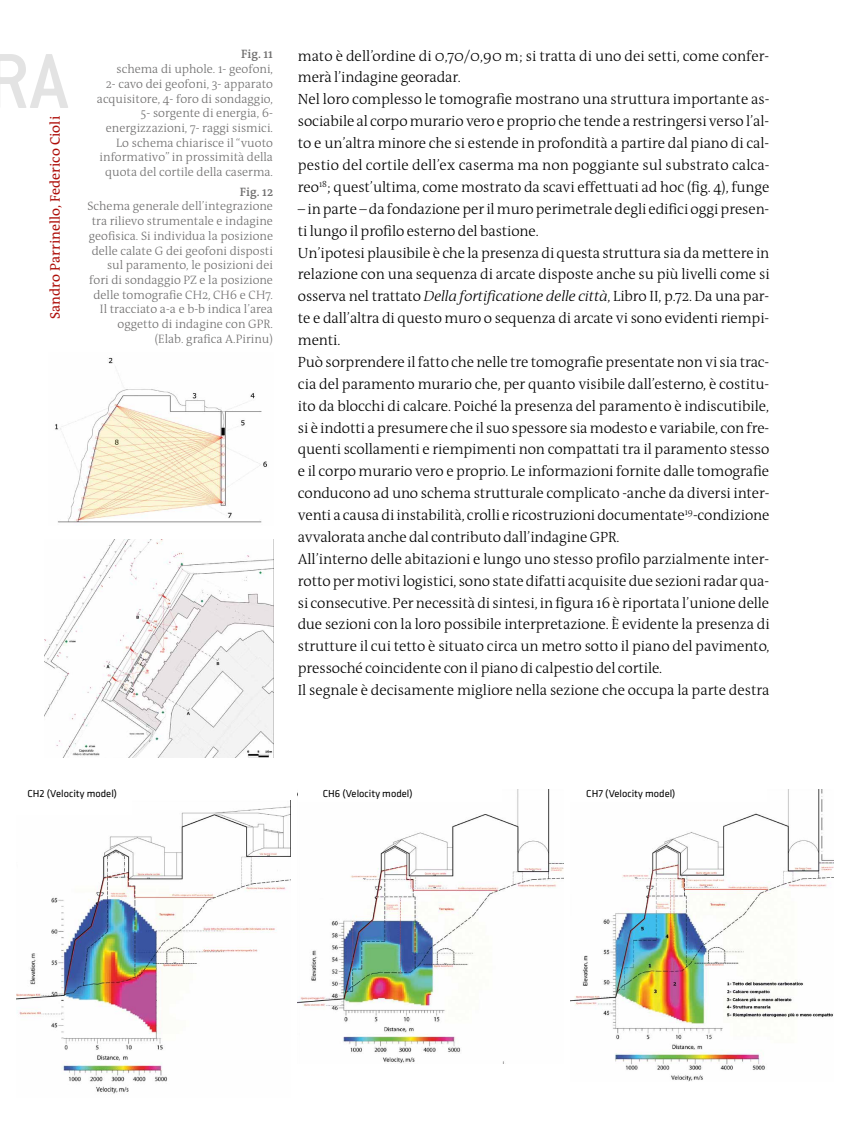
<style>
.page{position:relative;width:844px;height:1141px;background:#fff}
.page>*{position:absolute;margin:0;border:0;box-sizing:border-box;transform-origin:0 0}
.t1{font:500 85.58px "Conduit ITC";color:#e3e3e3}
.t2{font:300 14.88px/21.9px "The Antiqua B3";letter-spacing:-.01em;color:#000}
.t3{font:14px "The Antiqua B5";color:#ae0f0a}
.t4{font:300 12.25px/14.7px "The Antiqua B3";color:#706f6f;text-align:right}
.t5{font:600 12.25px "The Antiqua B6";color:#706f6f}
.t6{font:10.5px "Klavika";color:#000}
.s1{font-family:"The Antiqua B3 i";font-style:italic}
</style>
<div class="page">
<img style="left:55px;top:357px;width:212px;height:166px">
<img style="left:44px;top:540px;width:229px;height:217px">
<img style="left:16px;top:806px;width:274px;height:288px">
<div style="left:16px;top:790px;width:116px;height:25px;background:#fff"></div>
<img style="left:298px;top:790px;width:265px;height:274px">
<div style="left:298px;top:790px;width:203px;height:12px;background:#fff"></div>
<img style="left:570px;top:789px;width:263px;height:293px">
<div style="left:568px;top:790px;width:198px;height:12px;background:#fff"></div>
<h1 class="t1" style="left:-14px;top:33px;width:84px">RA</h1>
<p class="t2" style="left:298px;top:45px;width:473px">mato è dell’ordine di 0,70/0,90 m; si tratta di uno dei setti, come confer&shy;merà l’indagine georadar.<br>Nel loro complesso le tomografie mostrano una struttura importante as&shy;sociabile al corpo murario vero e proprio che tende a restringersi verso l’al&shy;to e un’altra minore che si estende in profondità a partire dal piano di cal&shy;pestio del cortile dell’ex caserma ma non poggiante sul substrato calca&shy;reo<sup>18</sup>; quest’ultima, come mostrato da scavi effettuati ad hoc (fig. 4), funge</p>
<p class="t2" style="left:298px;top:198px;width:473px">– in parte – da fondazione per il muro perimetrale degli edifici oggi presen&shy;ti lungo il profilo esterno del bastione.<br>Un’ipotesi plausibile è che la presenza di questa struttura sia da mettere in relazione con una sequenza di arcate disposte anche su più livelli come si osserva nel trattato <span class="s1">Della fortificatione delle città</span>, Libro II, p.72. Da una par&shy;te e dall’altra di questo muro o sequenza di arcate vi sono evidenti riempi&shy;menti.<br>Può sorprendere il fatto che nelle tre tomografie presentate non vi sia trac&shy;cia del paramento murario che, per quanto visibile dall’esterno, è costitu&shy;ito da blocchi di calcare. Poiché la presenza del paramento è indiscutibile, si è indotti a presumere che il suo spessore sia modesto e variabile, con fre&shy;quenti scollamenti e riempimenti non compattati tra il paramento stesso e il corpo murario vero e proprio. Le informazioni fornite dalle tomografie conducono ad uno schema strutturale complicato -anche da diversi inter&shy;venti a causa di instabilità, crolli e ricostruzioni documentate<sup>19</sup>-condizione avvalorata anche dal contributo dall’indagine GPR.<br>All’interno delle abitazioni e lungo uno stesso profilo parzialmente inter&shy;rotto per motivi logistici, sono state difatti acquisite due sezioni radar qua&shy;si consecutive. Per necessità di sintesi, in figura 16 è riportata l’unione delle due sezioni con la loro possibile interpretazione. È evidente la presenza di strutture il cui tetto è situato circa un metro sotto il piano del pavimento, pressoché coincidente con il piano di calpestio del cortile.<br>Il segnale è decisamente migliore nella sezione che occupa la parte destra</p>
<p class="t5" style="left:241px;top:48px;width:33px">Fig. 11</p>
<p class="t4" style="left:97px;top:62px;width:177px">schema di uphole. 1- geofoni,<br>2- cavo dei geofoni, 3- apparato acquisitore, 4- foro di sondaggio,<br>5- sorgente di energia, 6- energizzazioni, 7- raggi sismici.<br>Lo schema chiarisce il “vuoto informativo” in prossimità della quota del cortile della caserma.</p>
<p class="t5" style="left:240px;top:185px;width:35px">Fig. 12</p>
<p class="t4" style="left:87px;top:199px;width:187px">Schema generale dell’integrazione tra rilievo strumentale e indagine geofisica. Si individua la posizione delle calate G dei geofoni disposti sul paramento, le posizioni dei fori di sondaggio PZ e la posizione delle tomografie CH2, CH6 e CH7.<br>Il tracciato a-a e b-b indica l’area oggetto di indagine con GPR. (Elab. grafica A.Pirinu)</p>
<p class="t3" style="left:48px;top:319px;width:204px;rotate:-90deg">Sandro Parrinello, Federico Cioli</p>
<p class="t6" style="left:27px;top:788px;width:91px">CH2 (Velocity model)</p>
<p class="t6" style="left:322px;top:788px;width:91px">CH6 (Velocity model)</p>
<p class="t6" style="left:586px;top:788px;width:91px">CH7 (Velocity model)</p>
</div>
